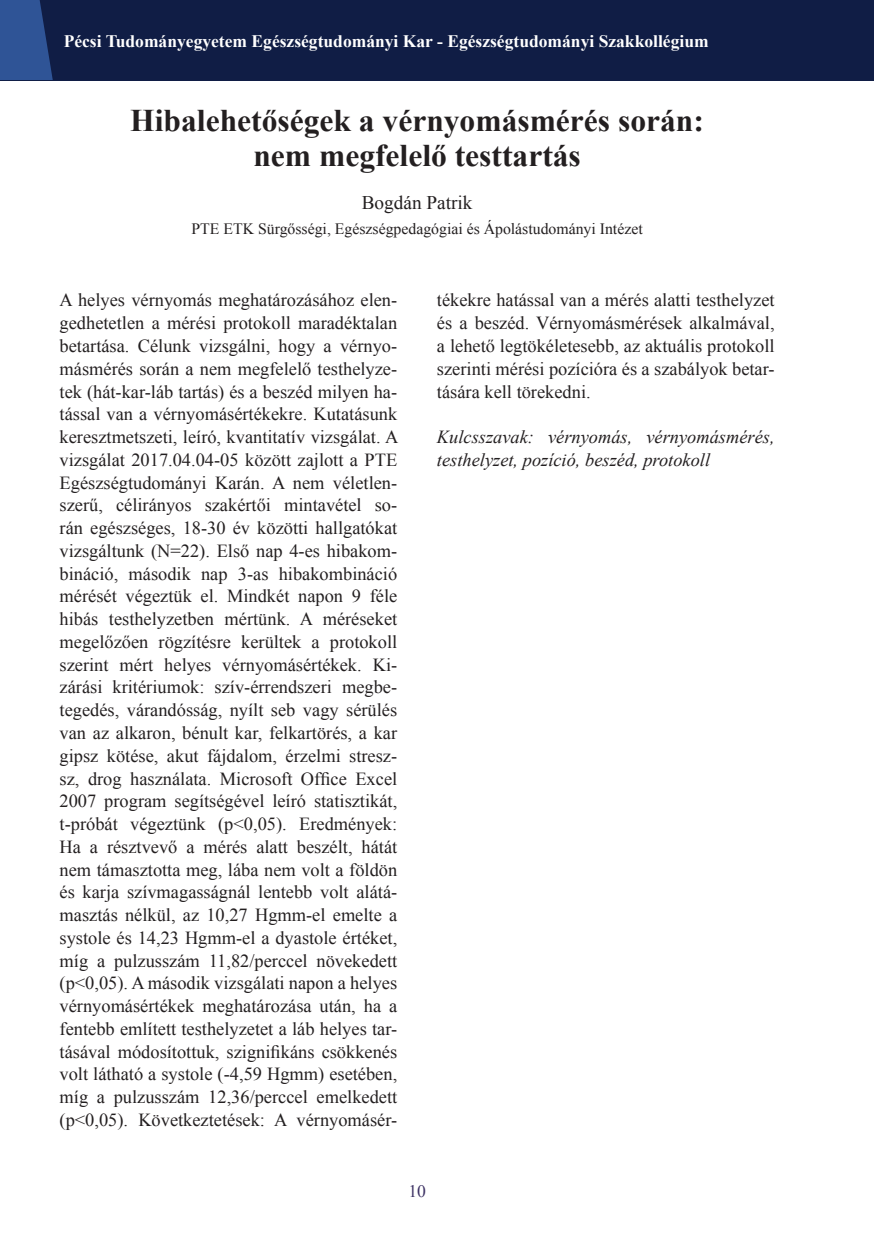
<style>
.page{position:relative;width:874px;height:1241px;background:#fff}
.page>*{position:absolute;margin:0;border:0;box-sizing:border-box;transform-origin:0 0}
.cimsor-3{font:700 31.5px "Times New Roman";color:#231f20}
.cimsor-3-2{font:19.25px "Times New Roman";color:#231f20}
.cimsor-3-3{font:18.38px/22.8px "Times New Roman";color:#231f20;text-align:justify}
.cimsor-3-4{font:italic 18.38px/23.1px "Times New Roman";color:#231f20}
.t1{font:700 17.5px "Times New Roman";color:#fff}
.t2{font:17.5px "Times New Roman";color:#3e3365}
.cimsor-3-5{font:15.75px "Times New Roman";color:#231f20}
</style>
<div class="page">
<div style="left:0;top:0;width:873px;height:81px;background:#101d45"></div>
<svg style="left:0;top:0;width:53px;height:80px;background:#2b4c8b"></svg>
<p class="t1" style="left:64px;top:29px;width:646px">Pécsi Tudományegyetem Egészségtudományi Kar - Egészségtudományi Szakkollégium</p>
<p class="cimsor-3" style="left:130px;top:98px;width:575px">Hibalehetőségek a vérnyomásmérés során:</p>
<p class="cimsor-3" style="left:253px;top:133px;width:329px">nem megfelelő testtartás</p>
<p class="cimsor-3-2" style="left:361px;top:190px;width:112px">Bogdán Patrik</p>
<p class="cimsor-3-5" style="left:191px;top:218px;width:452px">PTE ETK Sürgősségi, Egészségpedagógiai és Ápolástudományi Intézet</p>
<p class="cimsor-3-3" style="left:60px;top:288px;width:340px">A helyes vérnyomás meghatározásához elen&shy;gedhetetlen a mérési protokoll maradéktalan betartása. Célunk vizsgálni, hogy a vérnyo&shy;másmérés során a nem megfelelő testhelyze&shy;tek (hát-kar-láb tartás) és a beszéd milyen ha&shy;tással van a vérnyomásértékekre. Kutatásunk keresztmetszeti, leíró, kvantitatív vizsgálat. A vizsgálat 2017.04.04-05 között zajlott a PTE Egészségtudományi Karán. A nem véletlen&shy;szerű, célirányos szakértői mintavétel so&shy;rán egészséges, 18-30 év közötti hallgatókat vizsgáltunk (N=22). Első nap 4-es hibakom&shy;bináció, második nap 3-as hibakombináció mérését végeztük el. Mindkét napon 9 féle hibás testhelyzetben mértünk. A méréseket megelőzően rögzítésre kerültek a protokoll szerint mért helyes vérnyomásértékek. Ki&shy;zárási kritériumok: szív-érrendszeri megbe&shy;tegedés, várandósság, nyílt seb vagy sérülés van az alkaron, bénult kar, felkartörés, a kar gipsz kötése, akut fájdalom, érzelmi stres - sz, drog használata. Microsoft Office Excel 2007 program segítségével leíró statisztikát, t-próbát végeztünk (p&lt;0,05). Eredmények:<br>Ha a résztvevő a mérés alatt beszélt, hátát nem támasztotta meg, lába nem volt a földön és karja szívmagasságnál lentebb volt alátá&shy;masztás nélkül, az 10,27 Hgmm-el emelte a systole és 14,23 Hgmm-el a dyastole értéket, míg a pulzusszám 11,82/perccel növekedett (p&lt;0,05). A második vizsgálati napon a helyes vérnyomásértékek meghatározása után, ha a fentebb említett testhelyzetet a láb helyes tar&shy;tásával módosítottuk, szignifikáns csökkenés volt látható a systole (-4,59 Hgmm) esetében, míg a pulzusszám 12,36/perccel emelkedett (p&lt;0,05). Következtetések: A vérnyomásér-</p>
<p class="cimsor-3-3" style="left:437px;top:288px;width:339px">tékekre hatással van a mérés alatti testhelyzet és a beszéd. Vérnyomásmérések alkalmával, a lehető legtökéletesebb, az aktuális protokoll szerinti mérési pozícióra és a szabályok betar&shy;tására kell törekedni.</p>
<p class="cimsor-3-4" style="left:437px;top:425px;width:339px">Kulcsszavak: vérnyomás, vérnyomásmérés, testhelyzet, pozíció, beszéd, protokoll</p>
<p class="t2" style="left:408px;top:1178px;width:19px">10</p>
</div>
